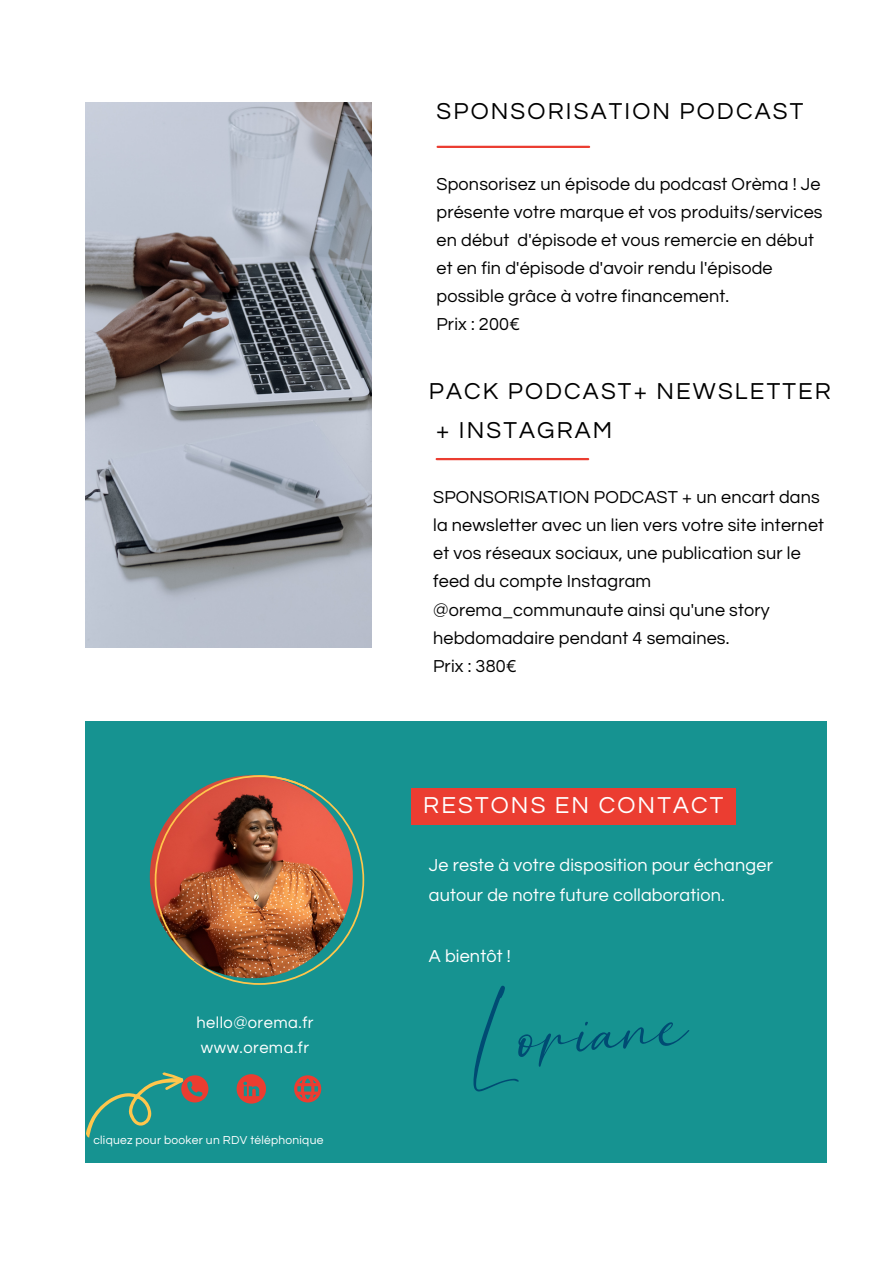
<style>
.page{position:relative;width:894px;height:1264px;background:#fff}
.page>*{position:absolute;margin:0;border:0;box-sizing:border-box;transform-origin:0 0}
.t1{font:88.8px "Breattogis";color:#004b73}
.t2{font:24px/38.2px "Questrial";letter-spacing:.09em;color:#000}
.t3{font:24px "Questrial";letter-spacing:.09em;color:#fff}
.t4{font:18px/28.2px "Questrial";letter-spacing:.01em;color:#000}
.t5{font:18px/30.3px "Questrial";letter-spacing:.01em;color:#fff}
.t6{font:16.5px "Questrial";letter-spacing:.03em;color:#fff}
.t7{font:12px "Questrial";letter-spacing:.02em;color:#fff}
</style>
<div class="page">
<hr style="left:436px;top:458px;width:152px;height:2px;background:#eb3d31">
<img style="left:85px;top:103px;width:286px;height:544px">
<div style="left:85px;top:721px;width:741px;height:441px;background:#169391"></div>
<hr style="left:437px;top:146px;width:152px;height:2px;background:#eb3d31">
<img style="left:155px;top:775px;width:209px;height:209px">
<div style="left:411px;top:788px;width:324px;height:37px;background:#eb3d31"></div>
<svg style="left:236px;top:1074px;width:30px;height:29px"></svg>
<svg style="left:294px;top:1075px;width:27px;height:27px"></svg>
<svg style="left:86px;top:1072px;width:122px;height:66px"></svg>
<p class="t6" style="left:196px;top:1014px;width:118px">hello@orema.fr</p>
<p class="t6" style="left:201px;top:1039px;width:110px">www.orema.fr</p>
<p class="t7" style="left:93px;top:1134px;width:231px">cliquez pour booker un RDV téléphonique</p>
<h2 class="t2" style="left:436px;top:92px;width:368px">SPONSORISATION PODCAST</h2>
<p class="t4" style="left:436px;top:170px;width:387px">Sponsorisez un épisode du podcast Orèma ! Je présente votre marque et vos produits/services en début d'épisode et vous remercie en début et en fin d'épisode d'avoir rendu l'épisode possible grâce à votre financement.<br>Prix : 200€</p>
<h2 class="t2" style="left:436px;top:373px;width:396px;text-indent:-7px">PACK PODCAST+ NEWSLETTER + INSTAGRAM</h2>
<p class="t4" style="left:433px;top:483px;width:392px">SPONSORISATION PODCAST + un encart dans la newsletter avec un lien vers votre site internet et vos réseaux sociaux, une publication sur le feed du compte Instagram @orema_communaute ainsi qu'une story hebdomadaire pendant 4 semaines.<br>Prix : 380€</p>
<h2 class="t3" style="left:423px;top:793px;width:302px">RESTONS EN CONTACT</h2>
<p class="t5" style="left:429px;top:850px;width:345px">Je reste à votre disposition pour échanger autour de notre future collaboration.</p>
<p class="t5" style="left:429px;top:941px;width:83px">A bientôt !</p>
<h1 class="t1" style="left:476px;top:971px;width:209px;rotate:-4deg">Loriane</h1>
</div>
